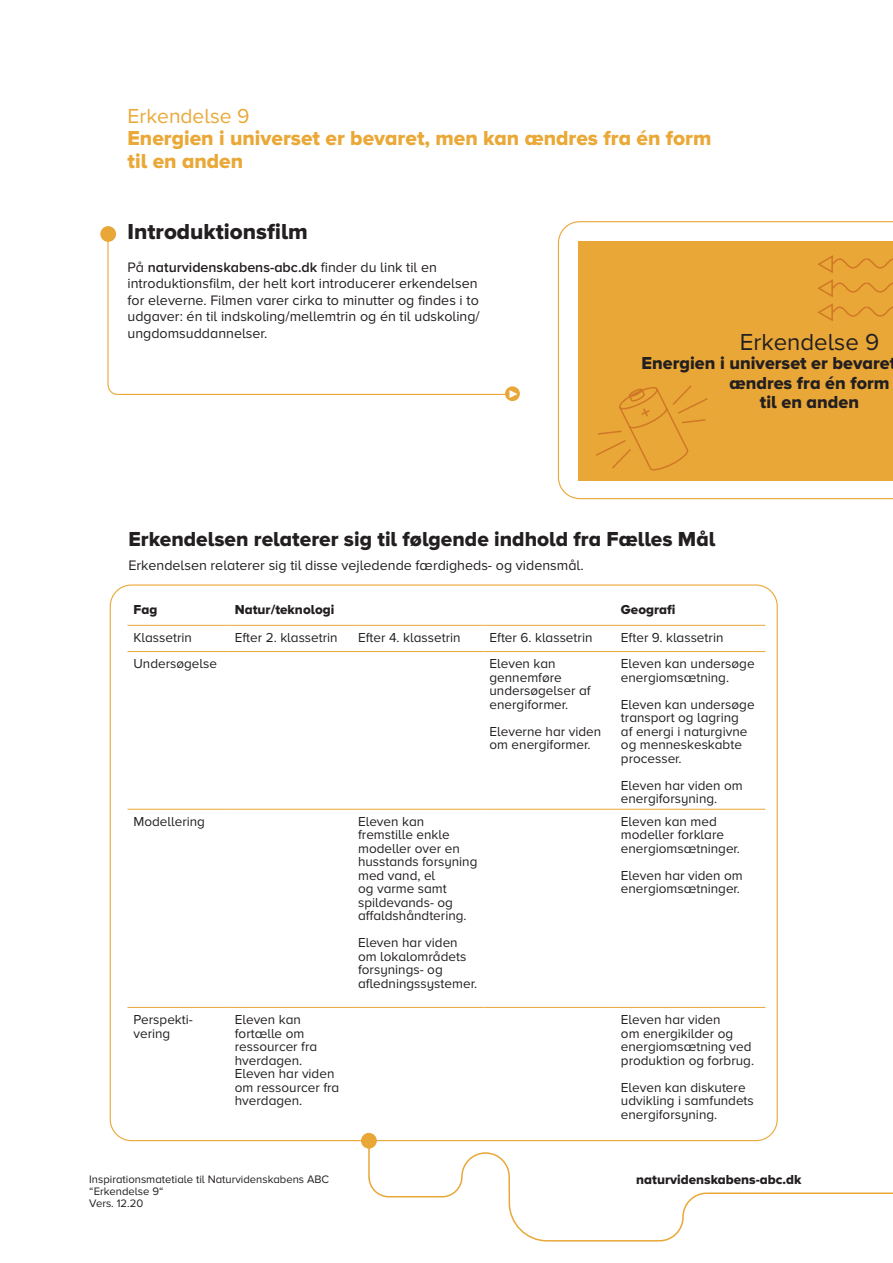
<style>
.page{position:relative;width:893px;height:1263px;background:#fff}
.page>*{position:absolute;margin:0;border:0;box-sizing:border-box;transform-origin:0 0}
.Manchet_KSD{font:24px "Proxima Nova Astra";color:#231f20}
.Rubrik-3_KSD{font:800 22.5px "Proxima Nova Astra";color:#231f20}
.Rubrik-3_KSD-2{font:800 21px/22.5px "Proxima Nova Astra";color:#eaa837}
.Manchet_KSD-2{font:800 21px "Proxima Nova Astra";color:#231f20}
.Rubrik-3_KSD-3{font:21px "Proxima Nova Astra";color:#eaa837}
.Rubrik-3_KSD-4{font:800 18px "Proxima Nova Astra";color:#231f20}
.Rubrik-3_KSD-5{font:14.25px/16.5px "Proxima Nova Astra";color:#231f20}
.Manchet_KSD-3{font:14.25px "Proxima Nova Astra";color:#231f20}
.Manchet_KSD-4{font:13.5px/13.5px "Proxima Nova Astra";color:#231f20}
.Manchet_KSD-5{font:800 13.5px "Proxima Nova Astra";color:#231f20}
.t1{font:11.25px/12px "Proxima Nova Astra";color:#231f20}
.s1{font-weight:600}
</style>
<div class="page">
<svg style="left:558px;top:221px;width:335px;height:278px"></svg>
<hr style="left:127px;top:625px;width:102px;height:1px;background:#e9a737">
<hr style="left:229px;top:625px;width:123px;height:1px;background:#e9a737">
<hr style="left:352px;top:625px;width:131px;height:1px;background:#e9a737">
<hr style="left:483px;top:625px;width:132px;height:1px;background:#e9a737">
<hr style="left:615px;top:625px;width:150px;height:1px;background:#e9a737">
<hr style="left:127px;top:651px;width:102px;height:1px;background:#e9a737">
<hr style="left:229px;top:651px;width:123px;height:1px;background:#e9a737">
<hr style="left:352px;top:651px;width:131px;height:1px;background:#e9a737">
<hr style="left:483px;top:651px;width:132px;height:1px;background:#e9a737">
<hr style="left:615px;top:651px;width:150px;height:1px;background:#e9a737">
<hr style="left:127px;top:809px;width:102px;height:1px;background:#e9a737">
<hr style="left:229px;top:809px;width:123px;height:1px;background:#e9a737">
<hr style="left:352px;top:809px;width:131px;height:1px;background:#e9a737">
<hr style="left:483px;top:809px;width:132px;height:1px;background:#e9a737">
<hr style="left:615px;top:809px;width:150px;height:1px;background:#e9a737">
<hr style="left:127px;top:1007px;width:102px;height:1px;background:#e9a737">
<hr style="left:229px;top:1007px;width:123px;height:1px;background:#e9a737">
<hr style="left:352px;top:1007px;width:131px;height:1px;background:#e9a737">
<hr style="left:483px;top:1007px;width:132px;height:1px;background:#e9a737">
<hr style="left:615px;top:1007px;width:150px;height:1px;background:#e9a737">
<div style="left:578px;top:241px;width:315px;height:239px;background:#e9a737"></div>
<div style="left:100px;top:226px;width:16px;height:16px;background:#e9a737;border-radius:50%"></div>
<svg style="left:107px;top:234px;width:399px;height:161px"></svg>
<svg style="left:505px;top:386px;width:15px;height:15px"></svg>
<svg style="left:817px;top:255px;width:76px;height:73px"></svg>
<svg style="left:509px;top:390px;width:8px;height:8px"></svg>
<div style="left:361px;top:1133px;width:16px;height:15px;background:#e9a737;border-radius:50%"></div>
<svg style="left:368px;top:1152px;width:525px;height:90px"></svg>
<div style="left:357px;top:1154px;width:44px;height:23px;background:#fff"></div>
<hr style="left:368px;top:1135px;width:2px;height:42px;background:#e9a737">
<svg style="left:596px;top:385px;width:112px;height:86px"></svg>
<p class="Rubrik-3_KSD-3" style="left:128px;top:104px;width:123px">Erkendelse 9</p>
<p class="Rubrik-3_KSD-2" style="left:128px;top:128px;width:585px">Energien i universet er bevaret, men kan ændres fra én form til en anden</p>
<p class="Rubrik-3_KSD" style="left:128px;top:218px;width:182px">Introduktionsfilm</p>
<p class="Rubrik-3_KSD-5" style="left:128px;top:259px;width:354px">På <span class="s1">naturvidenskabens-abc.dk</span> finder du link til en introduktionsfilm, der helt kort introducerer erkendelsen for eleverne. Filmen varer cirka to minutter og findes i to udgaver: én til indskoling/mellemtrin og én til udskoling/ ungdomsuddannelser.</p>
<p class="Manchet_KSD" style="left:740px;top:328px;width:141px">Erkendelse 9</p>
<p class="Rubrik-3_KSD-4" style="left:642px;top:353px;width:256px">Energien i universet er bevaret</p>
<p class="Rubrik-3_KSD-4" style="left:729px;top:372px;width:162px">ændres fra én form</p>
<p class="Rubrik-3_KSD-4" style="left:760px;top:392px;width:101px">til en anden</p>
<p class="Manchet_KSD-2" style="left:128px;top:526px;width:588px">Erkendelsen relaterer sig til følgende indhold fra Fælles Mål</p>
<p class="Manchet_KSD-3" style="left:128px;top:557px;width:457px">Erkendelsen relaterer sig til disse vejledende færdigheds- og vidensmål.</p>
<p class="Manchet_KSD-5" style="left:133px;top:602px;width:25px">Fag</p>
<p class="Manchet_KSD-5" style="left:235px;top:602px;width:101px">Natur/teknologi</p>
<p class="Manchet_KSD-5" style="left:621px;top:602px;width:56px">Geografi</p>
<p class="Manchet_KSD-4" style="left:133px;top:631px;width:60px">Klassetrin</p>
<p class="Manchet_KSD-4" style="left:235px;top:631px;width:104px">Efter 2. klassetrin</p>
<p class="Manchet_KSD-4" style="left:358px;top:631px;width:104px">Efter 4. klassetrin</p>
<p class="Manchet_KSD-4" style="left:489px;top:631px;width:104px">Efter 6. klassetrin</p>
<p class="Manchet_KSD-4" style="left:621px;top:631px;width:104px">Efter 9. klassetrin</p>
<p class="Manchet_KSD-4" style="left:133px;top:657px;width:85px">Undersøgelse</p>
<p class="Manchet_KSD-4" style="left:489px;top:657px;width:103px">Eleven kan gennemføre undersøgelser af energiformer.</p>
<p class="Manchet_KSD-4" style="left:489px;top:725px;width:113px">Eleverne har viden om energiformer.</p>
<p class="Manchet_KSD-4" style="left:621px;top:657px;width:135px">Eleven kan undersøge energiomsætning.</p>
<p class="Manchet_KSD-4" style="left:621px;top:698px;width:135px">Eleven kan undersøge transport og lagring<br>af energi i naturgivne og menneskeskabte processer.</p>
<p class="Manchet_KSD-4" style="left:621px;top:779px;width:123px">Eleven har viden om energiforsyning.</p>
<p class="Manchet_KSD-4" style="left:133px;top:815px;width:73px">Modellering</p>
<p class="Manchet_KSD-4" style="left:358px;top:815px;width:121px">Eleven kan fremstille enkle modeller over en husstands forsyning med vand, el<br>og varme samt spildevands- og affaldshåndtering.</p>
<p class="Manchet_KSD-4" style="left:358px;top:937px;width:121px">Eleven har viden om lokalområdets forsynings- og afledningssystemer.</p>
<p class="Manchet_KSD-4" style="left:621px;top:815px;width:121px">Eleven kan med modeller forklare energiomsætninger.</p>
<p class="Manchet_KSD-4" style="left:621px;top:869px;width:123px">Eleven har viden om energiomsætninger.</p>
<p class="Manchet_KSD-4" style="left:133px;top:1013px;width:61px">Perspekti&shy;vering</p>
<p class="Manchet_KSD-4" style="left:235px;top:1013px;width:106px">Eleven kan fortælle om ressourcer fra hverdagen.<br>Eleven har viden om ressourcer fra hverdagen.</p>
<p class="Manchet_KSD-4" style="left:621px;top:1013px;width:135px">Eleven har viden<br>om energikilder og energiomsætning ved produktion og forbrug.</p>
<p class="Manchet_KSD-4" style="left:621px;top:1081px;width:134px">Eleven kan diskutere udvikling i samfundets energiforsyning.</p>
<p class="t1" style="left:89px;top:1173px;width:241px">Inspirationsmatetiale til Naturvidenskabens ABC</p>
<p class="Manchet_KSD-5" style="left:636px;top:1172px;width:167px">naturvidenskabens-abc.dk</p>
<p class="t1" style="left:89px;top:1185px;width:76px">“Erkendelse 9“<br>Vers. 12.20</p>
</div>
